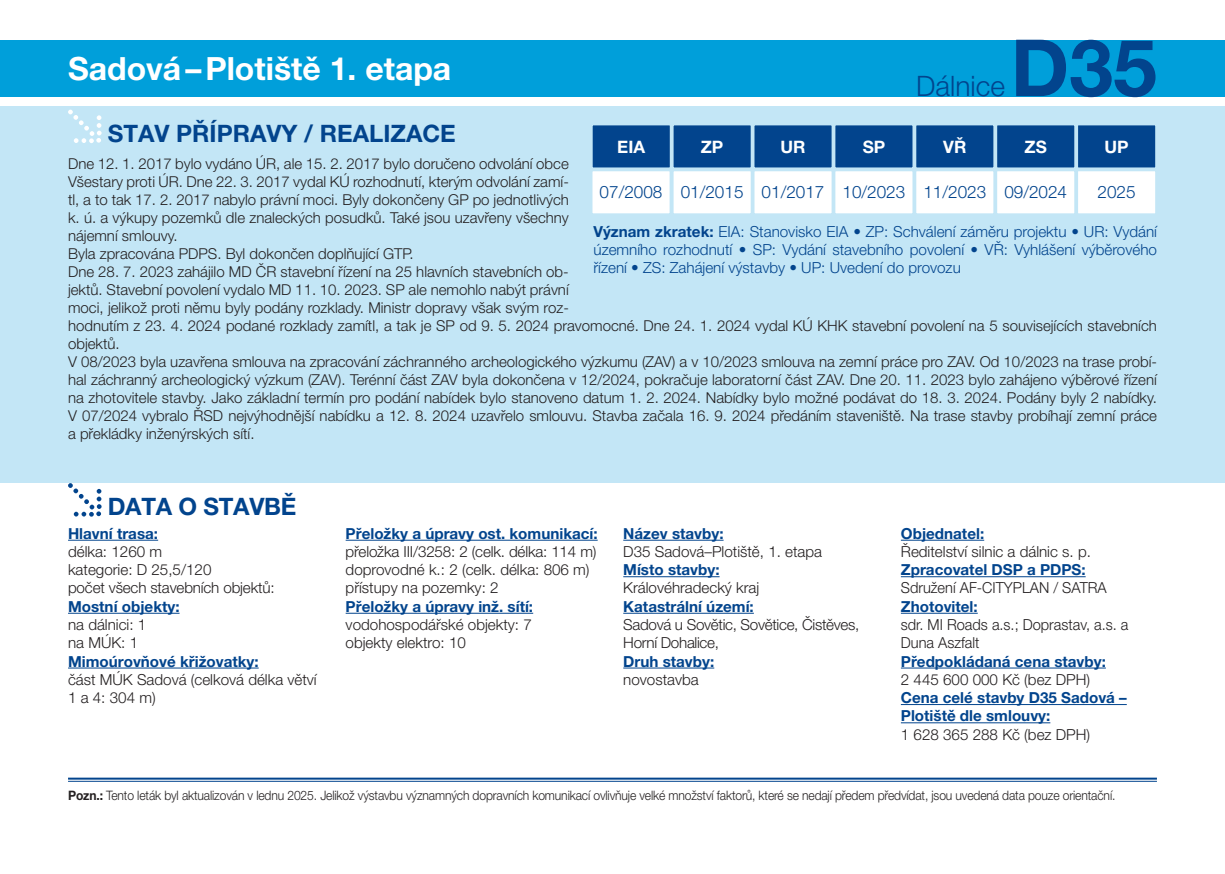
<style>
.page{position:relative;width:1225px;height:874px;background:#fff}
.page>*{position:absolute;margin:0;border:0;box-sizing:border-box;transform-origin:0 0}
.t1{font:700 78.8px "Helvetica Neue LT Pro";color:#02448d}
.t2{font:700 32px "Helvetica Neue LT Pro";color:#fff}
.t3{font:300 28.2px "Helvetica Neue LT Pro";color:#02448d}
.t4{font:700 24px "Helvetica Neue LT Pro";color:#02448d}
.t5{font:300 17.2px "Helvetica Neue LT Pro";color:#02448d}
.t6{font:700 17.2px "Helvetica Neue LT Pro";color:#fff}
.t7{font:300 15.2px/18.2px "Helvetica Neue LT Pro";color:#231f20}
.t8{font:700 15.2px/18.2px "Helvetica Neue LT Pro";color:#02448d}
.t9{font:300 15.2px/18.2px "Helvetica Neue LT Pro";color:#02448d;text-align:justify}
.t10{font:300 15.2px/18.2px "Helvetica Neue LT Pro";color:#231f20;scale:.96 1}
.t11{font:300 15.2px/18.2px "Helvetica Neue LT Pro";letter-spacing:-.02em;color:#231f20}
.t12{font:300 15px/18px "Helvetica Neue LT Pro";color:#231f20}
.t13{font:300 13px "Helvetica Neue LT Pro";letter-spacing:-.01em;color:#231f20;scale:.93 1}
.s1{font-weight:700}
</style>
<div class="page">
<div style="left:0;top:106px;width:1225px;height:376px;background:#c3e6f6"></div>
<svg style="left:68px;top:110px;width:34px;height:33px"></svg>
<div style="left:1077px;top:124px;width:79px;height:44px;background:#02448d"></div>
<div style="left:1076px;top:123px;width:81px;height:46px;border:2px solid #c3e6f6"></div>
<div style="left:915px;top:124px;width:79px;height:44px;background:#02448d"></div>
<div style="left:914px;top:123px;width:81px;height:46px;border:2px solid #c3e6f6"></div>
<div style="left:753px;top:124px;width:79px;height:44px;background:#02448d"></div>
<div style="left:752px;top:123px;width:81px;height:46px;border:2px solid #c3e6f6"></div>
<div style="left:996px;top:124px;width:79px;height:44px;background:#02448d"></div>
<div style="left:995px;top:123px;width:81px;height:46px;border:2px solid #c3e6f6"></div>
<div style="left:834px;top:124px;width:79px;height:44px;background:#02448d"></div>
<div style="left:833px;top:123px;width:81px;height:46px;border:2px solid #c3e6f6"></div>
<div style="left:672px;top:124px;width:79px;height:44px;background:#02448d"></div>
<div style="left:671px;top:123px;width:81px;height:46px;border:2px solid #c3e6f6"></div>
<div style="left:592px;top:124px;width:79px;height:44px;background:#02448d"></div>
<div style="left:591px;top:123px;width:80px;height:46px;border:2px solid #c3e6f6"></div>
<div style="left:1077px;top:170px;width:79px;height:44px;background:#fff"></div>
<div style="left:1076px;top:169px;width:81px;height:46px;border:2px solid #c3e6f6"></div>
<div style="left:915px;top:170px;width:79px;height:44px;background:#fff"></div>
<div style="left:914px;top:169px;width:81px;height:46px;border:2px solid #c3e6f6"></div>
<div style="left:753px;top:170px;width:79px;height:44px;background:#fff"></div>
<div style="left:752px;top:169px;width:81px;height:46px;border:2px solid #c3e6f6"></div>
<div style="left:996px;top:170px;width:79px;height:44px;background:#fff"></div>
<div style="left:995px;top:169px;width:81px;height:46px;border:2px solid #c3e6f6"></div>
<div style="left:834px;top:170px;width:79px;height:44px;background:#fff"></div>
<div style="left:833px;top:169px;width:81px;height:46px;border:2px solid #c3e6f6"></div>
<div style="left:672px;top:170px;width:79px;height:44px;background:#fff"></div>
<div style="left:671px;top:169px;width:81px;height:46px;border:2px solid #c3e6f6"></div>
<div style="left:591px;top:170px;width:79px;height:44px;background:#fff"></div>
<div style="left:590px;top:169px;width:81px;height:46px;border:2px solid #c3e6f6"></div>
<hr style="left:68px;top:777px;width:1089px;height:2px;background:#02448d">
<hr style="left:68px;top:780px;width:1089px;height:1px;background:#02448d">
<hr style="left:68px;top:539px;width:90px;height:1px;background:#02448d">
<hr style="left:68px;top:612px;width:111px;height:1px;background:#02448d">
<hr style="left:68px;top:667px;width:191px;height:1px;background:#02448d">
<hr style="left:346px;top:539px;width:251px;height:1px;background:#02448d">
<hr style="left:346px;top:612px;width:187px;height:1px;background:#02448d">
<hr style="left:623px;top:539px;width:100px;height:1px;background:#02448d">
<hr style="left:623px;top:576px;width:96px;height:1px;background:#02448d">
<hr style="left:623px;top:612px;width:131px;height:1px;background:#02448d">
<hr style="left:623px;top:667px;width:91px;height:1px;background:#02448d">
<hr style="left:901px;top:539px;width:83px;height:1px;background:#02448d">
<hr style="left:901px;top:576px;width:184px;height:1px;background:#02448d">
<hr style="left:901px;top:612px;width:76px;height:1px;background:#02448d">
<hr style="left:901px;top:667px;width:205px;height:1px;background:#02448d">
<hr style="left:901px;top:703px;width:225px;height:1px;background:#02448d">
<hr style="left:901px;top:722px;width:149px;height:1px;background:#02448d">
<div style="left:0;top:40px;width:1225px;height:56px;background:#009fda"></div>
<svg style="left:68px;top:483px;width:34px;height:33px"></svg>
<h2 class="t2" style="left:68px;top:48px;width:385px">Sadová–Plotiště 1. etapa</h2>
<h3 class="t3" style="left:916px;top:69px;width:90px">Dálnice</h3>
<h1 class="t1" style="left:1010px;top:19px;width:148px">D35</h1>
<h3 class="t4" style="left:108px;top:119px;width:350px">STAV PŘÍPRAVY / REALIZACE</h3>
<p class="t6" style="left:617px;top:136px;width:29px">EIA</p>
<p class="t6" style="left:701px;top:136px;width:24px">ZP</p>
<p class="t6" style="left:780px;top:136px;width:27px">UR</p>
<p class="t6" style="left:862px;top:136px;width:24px">SP</p>
<p class="t6" style="left:943px;top:136px;width:25px">VŘ</p>
<p class="t6" style="left:1024px;top:136px;width:24px">ZS</p>
<p class="t6" style="left:1104px;top:136px;width:26px">UP</p>
<p class="t5" style="left:599px;top:182px;width:469px">07/2008 01/2015 01/2017 10/2023 11/2023 09/2024</p>
<p class="t5" style="left:1097px;top:182px;width:40px">2025</p>
<p class="t12" style="left:68px;top:154px;width:1090px">Dne 12. 1. 2017 bylo vydáno ÚR, ale 15. 2. 2017 bylo doručeno odvolání obce<br>Všestary proti ÚR. Dne 22. 3. 2017 vydal KÚ rozhodnutí, kterým odvolání zamí-<br>tl, a to tak 17. 2. 2017 nabylo právní moci. Byly dokončeny GP po jednotlivých<br>k. ú. a výkupy pozemků dle znaleckých posudků. Také jsou uzavřeny všechny<br>nájemní smlouvy.<br>Byla zpracována PDPS. Byl dokončen doplňující GTP.<br>Dne 28. 7. 2023 zahájilo MD ČR stavební řízení na 25 hlavních stavebních ob-<br>jektů. Stavební povolení vydalo MD 11. 10. 2023. SP ale nemohlo nabýt právní<br>moci, jelikož proti němu byly podány rozklady. Ministr dopravy však svým roz-<br>hodnutím z 23. 4. 2024 podané rozklady zamítl, a tak je SP od 9. 5. 2024 pravomocné. Dne 24. 1. 2024 vydal KÚ KHK stavební povolení na 5 souvisejících stavebních objektů.<br>V 08/2023 byla uzavřena smlouva na zpracování záchranného archeologického výzkumu (ZAV) a v 10/2023 smlouva na zemní práce pro ZAV. Od 10/2023 na trase probí&shy;hal záchranný archeologický výzkum (ZAV). Terénní část ZAV byla dokončena v 12/2024, pokračuje laboratorní část ZAV. Dne 20. 11. 2023 bylo zahájeno výběrové řízení na zhotovitele stavby. Jako základní termín pro podání nabídek bylo stanoveno datum 1. 2. 2024. Nabídky bylo možné podávat do 18. 3. 2024. Podány byly 2 nabídky.<br>V 07/2024 vybralo ŘSD nejvýhodnější nabídku a 12. 8. 2024 uzavřelo smlouvu. Stavba začala 16. 9. 2024 předáním staveniště. Na trase stavby probíhají zemní práce a překládky inženýrských sítí.</p>
<p class="t9" style="left:593px;top:222px;width:565px"><span class="s1">Význam zkratek:</span> EIA: Stanovisko EIA • ZP: Schválení záměru projektu • UR: Vydání územního rozhodnutí • SP: Vydání stavebního povolení • VŘ: Vyhlášení výběrového řízení • ZS: Zahájení výstavby • UP: Uvedení do provozu</p>
<h3 class="t4" style="left:108px;top:491px;width:190px">DATA O STAVBĚ</h3>
<p class="t8" style="left:68px;top:523px;width:92px">Hlavní trasa:</p>
<p class="t7" style="left:68px;top:542px;width:208px">délka: 1260 m<br>kategorie: D 25,5/120<br>počet všech stavebních objektů:</p>
<p class="t8" style="left:68px;top:596px;width:113px">Mostní objekty:</p>
<p class="t7" style="left:68px;top:615px;width:80px">na dálnici: 1 na MÚK: 1</p>
<p class="t8" style="left:68px;top:651px;width:192px">Mimoúrovňové křižovatky:</p>
<p class="t7" style="left:68px;top:669px;width:250px">část MÚK Sadová (celková délka větví<br>1 a 4: 304 m)</p>
<p class="t8" style="left:346px;top:523px;width:253px">Přeložky a úpravy ost. komunikací:</p>
<p class="t7" style="left:346px;top:542px;width:252px">přeložka III/3258: 2 (celk. délka: 114 m) doprovodné k.: 2 (celk. délka: 806 m) přístupy na pozemky: 2</p>
<p class="t8" style="left:346px;top:596px;width:189px">Přeložky a úpravy inž. sítí:</p>
<p class="t7" style="left:346px;top:615px;width:188px">vodohospodářské objekty: 7 objekty elektro: 10</p>
<p class="t8" style="left:623px;top:523px;width:102px">Název stavby:</p>
<p class="t7" style="left:623px;top:542px;width:200px">D35 Sadová–Plotiště, 1. etapa</p>
<p class="t8" style="left:623px;top:560px;width:98px">Místo stavby:</p>
<p class="t7" style="left:623px;top:578px;width:138px">Královéhradecký kraj</p>
<p class="t8" style="left:623px;top:596px;width:132px">Katastrální území:</p>
<p class="t11" style="left:623px;top:615px;width:238px">Sadová u Sovětic, Sovětice, Čistěves,<br>Horní Dohalice,</p>
<p class="t8" style="left:623px;top:651px;width:92px">Druh stavby:</p>
<p class="t7" style="left:623px;top:669px;width:77px">novostavba</p>
<p class="t8" style="left:901px;top:523px;width:85px">Objednatel:</p>
<p class="t7" style="left:901px;top:542px;width:192px">Ředitelství silnic a dálnic s. p.</p>
<p class="t8" style="left:901px;top:560px;width:186px">Zpracovatel DSP a PDPS:</p>
<p class="t10" style="left:901px;top:578px;width:216px">Sdružení AF-CITYPLAN / SATRA</p>
<p class="t8" style="left:901px;top:596px;width:78px">Zhotovitel:</p>
<p class="t10" style="left:901px;top:615px;width:239px">sdr. MI Roads a.s.; Doprastav, a.s. a<br>Duna Aszfalt</p>
<p class="t8" style="left:901px;top:651px;width:206px">Předpokládaná cena stavby:</p>
<p class="t7" style="left:901px;top:669px;width:191px">2 445 600 000 Kč (bez DPH)</p>
<p class="t8" style="left:901px;top:687px;width:227px">Cena celé stavby D35 Sadová –<br>Plotiště dle smlouvy:</p>
<p class="t7" style="left:901px;top:724px;width:191px">1 628 365 288 Kč (bez DPH)</p>
<p class="t13" style="left:68px;top:786px;width:1128px"><span class="s1">Pozn.:</span> Tento leták byl aktualizován v lednu 2025. Jelikož výstavbu významných dopravních komunikací ovlivňuje velké množství faktorů, které se nedají předem předvídat, jsou uvedená data pouze orientační.</p>
</div>
